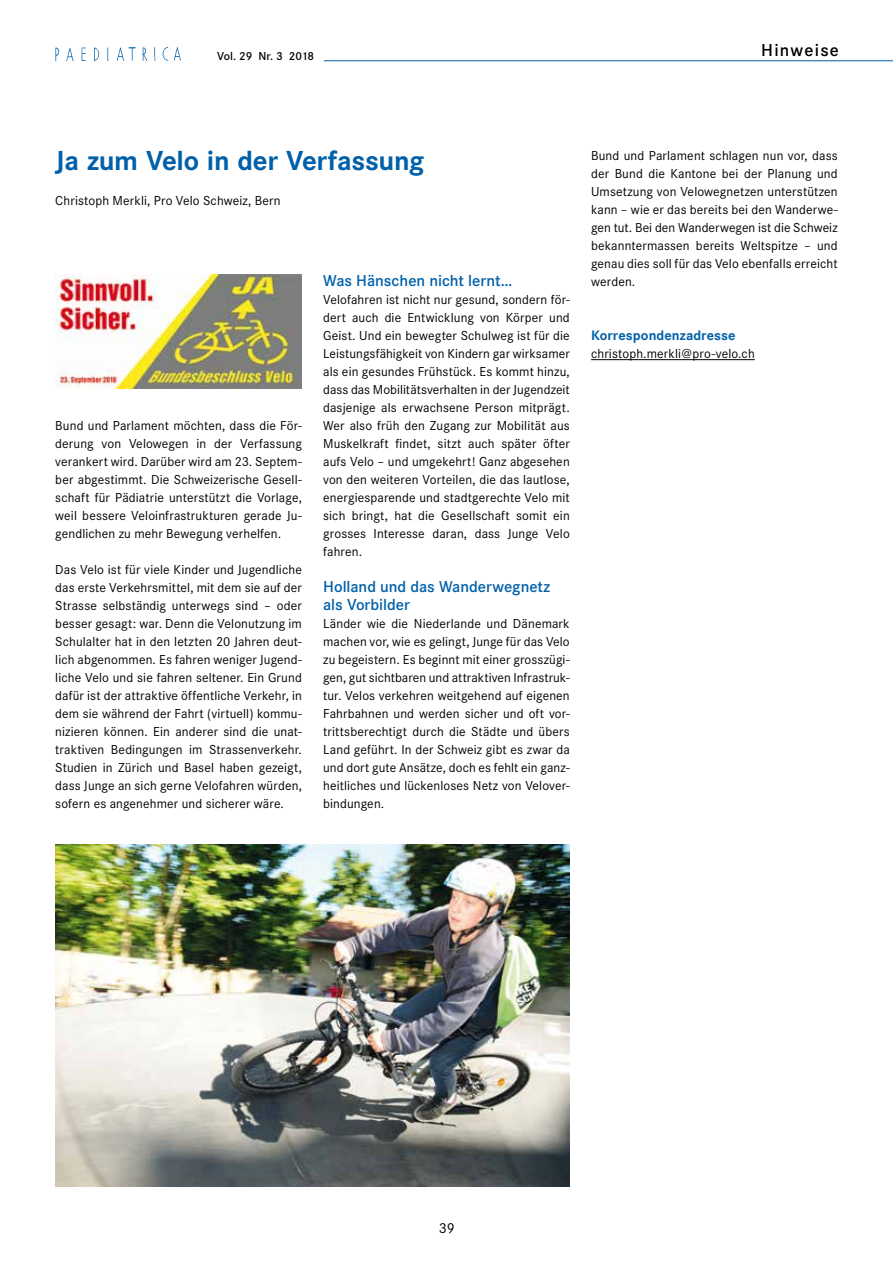
<style>
.page{position:relative;width:893px;height:1263px;background:#fff}
.page>*{position:absolute;margin:0;border:0;box-sizing:border-box;transform-origin:0 0}
.t1{font:700 27px "Corporate SBQ";letter-spacing:-.015em;color:#0060a9}
.t2{font:600 18px "Corporate S";letter-spacing:.065em;color:#000}
.t3{font:600 16.5px/18px "Corporate S";color:#0060a9}
.t4{font:15px "Corporate S";color:#000}
.t5{font:13.5px/18px "Corporate S";letter-spacing:.01em;color:#000;text-align:justify}
.t6{font:700 13.5px "Corporate SBQ";letter-spacing:.005em;color:#0060a9}
.t7{font:600 12px "Corporate S";letter-spacing:-.015em;color:#000}
</style>
<div class="page">
<hr style="left:324px;top:60px;width:569px;height:1px;background:#0060a9">
<img style="left:55px;top:47px;width:126px;height:14px">
<img style="left:55px;top:275px;width:247px;height:113px">
<img style="left:55px;top:845px;width:515px;height:341px">
<hr style="left:591px;top:359px;width:164px;height:1px;background:#000">
<p class="t7" style="left:217px;top:49px;width:99px">Vol. 29 Nr. 3 2018</p>
<h2 class="t2" style="left:761px;top:39px;width:79px">Hinweise</h2>
<h1 class="t1" style="left:55px;top:144px;width:371px">Ja zum Velo in der Verfassung</h1>
<p class="t5" style="left:55px;top:192px;width:227px">Christoph Merkli, Pro Velo Schweiz, Bern</p>
<p class="t5" style="left:55px;top:417px;width:248px">Bund und Parlament möchten, dass die För&shy;derung von Velowegen in der Verfassung verankert wird. Darüber wird am 23. Septem&shy;ber abgestimmt. Die Schweizerische Gesell&shy;schaft für Pädiatrie unterstützt die Vorlage, weil bessere Veloinfrastrukturen gerade Ju&shy;gendlichen zu mehr Bewegung verhelfen.</p>
<p class="t5" style="left:55px;top:561px;width:248px">Das Velo ist für viele Kinder und Jugendliche das erste Verkehrsmittel, mit dem sie auf der Strasse selbständig unterwegs sind – oder besser gesagt: war. Denn die Velonutzung im Schulalter hat in den letzten 20 Jahren deut&shy;lich abgenommen. Es fahren weniger Jugend&shy;liche Velo und sie fahren seltener. Ein Grund dafür ist der attraktive öffentliche Verkehr, in dem sie während der Fahrt (virtuell) kommu&shy;nizieren können. Ein anderer sind die unat&shy;traktiven Bedingungen im Strassenverkehr.<br>Studien in Zürich und Basel haben gezeigt, dass Junge an sich gerne Velofahren würden, sofern es angenehmer und sicherer wäre.</p>
<p class="t3" style="left:323px;top:272px;width:191px">Was Hänschen nicht lernt…</p>
<p class="t5" style="left:323px;top:291px;width:248px">Velofahren ist nicht nur gesund, sondern för&shy;dert auch die Entwicklung von Körper und Geist. Und ein bewegter Schulweg ist für die Leistungsfähigkeit von Kindern gar wirksamer als ein gesundes Frühstück. Es kommt hinzu, dass das Mobilitätsverhalten in der Jugendzeit dasjenige als erwachsene Person mitprägt.<br>Wer also früh den Zugang zur Mobilität aus Muskelkraft findet, sitzt auch später öfter aufs Velo – und umgekehrt! Ganz abgesehen von den weiteren Vorteilen, die das lautlose, energiesparende und stadtgerechte Velo mit sich bringt, hat die Gesellschaft somit ein grosses Interesse daran, dass Junge Velo fahren.</p>
<p class="t3" style="left:323px;top:578px;width:229px">Holland und das Wanderwegnetz als Vorbilder</p>
<p class="t5" style="left:323px;top:615px;width:248px">Länder wie die Niederlande und Dänemark machen vor, wie es gelingt, Junge für das Velo zu begeistern. Es beginnt mit einer grosszügi&shy;gen, gut sichtbaren und attraktiven Infrastruk&shy;tur. Velos verkehren weitgehend auf eigenen Fahrbahnen und werden sicher und oft vor&shy;trittsberechtigt durch die Städte und übers Land geführt. In der Schweiz gibt es zwar da und dort gute Ansätze, doch es fehlt ein ganz&shy;heitliches und lückenloses Netz von Velover&shy;bindungen.</p>
<p class="t5" style="left:591px;top:147px;width:248px">Bund und Parlament schlagen nun vor, dass der Bund die Kantone bei der Planung und Umsetzung von Velowegnetzen unterstützen kann – wie er das bereits bei den Wanderwe&shy;gen tut. Bei den Wanderwegen ist die Schweiz bekanntermassen bereits Weltspitze – und genau dies soll für das Velo ebenfalls erreicht werden.</p>
<p class="t6" style="left:591px;top:327px;width:146px">Korrespondenzadresse</p>
<p class="t5" style="left:591px;top:345px;width:165px">christoph.merkli@pro-velo.ch</p>
<p class="t4" style="left:439px;top:1219px;width:17px">39</p>
</div>
